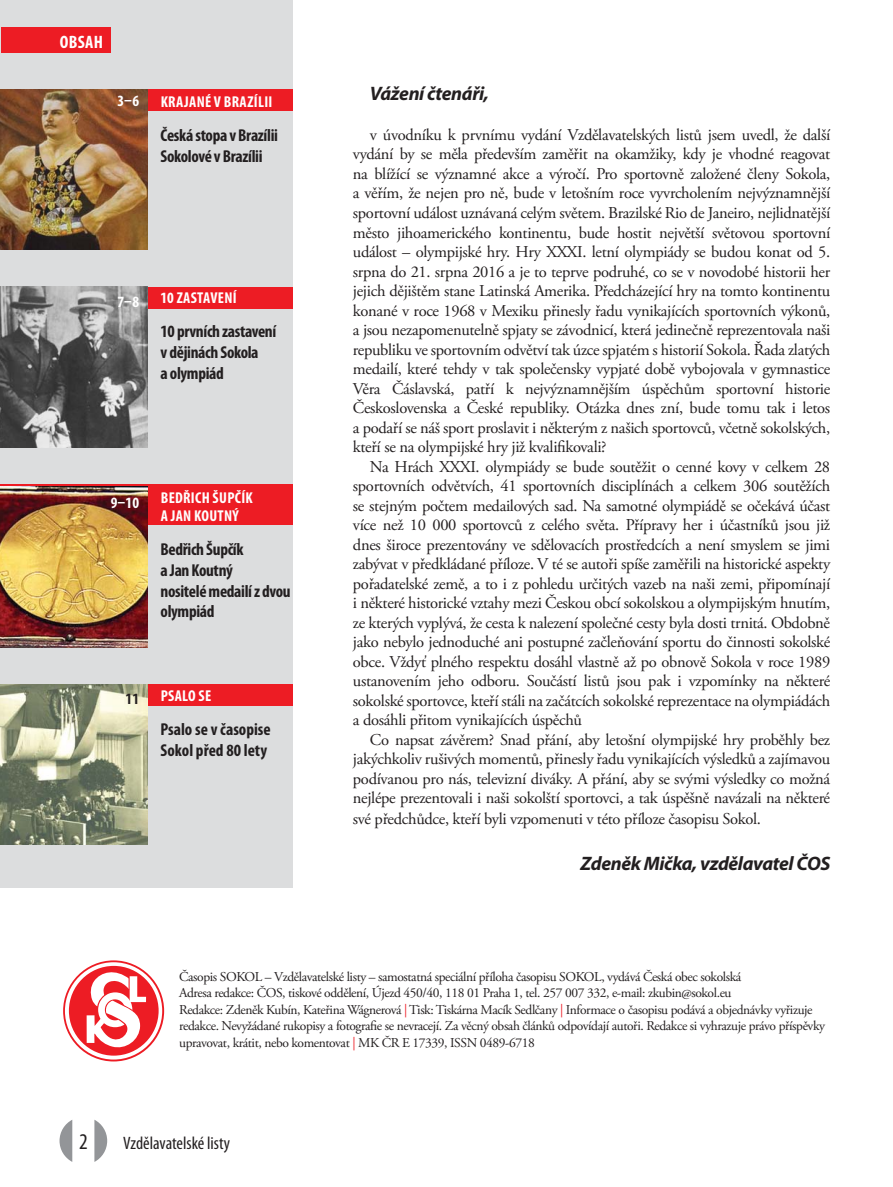
<style>
.page{position:relative;width:893px;height:1187px;background:#fff}
.page>*{position:absolute;margin:0;border:0;box-sizing:border-box;transform-origin:0 0}
.t1{font:condensed 22.5px "Myriad Pro";color:#231f20}
.t2{font:italic 700 19.5px "Myriad Pro";letter-spacing:-.02em;color:#231f20}
.t3{font:condensed 18px "Myriad Pro";color:#231f20}
.t4{font:700 condensed 18px "Myriad Pro";letter-spacing:.02em;color:#fff}
.t5{font:700 condensed 17.25px/20.7px "Myriad Pro";letter-spacing:-.02em;color:#231f20}
.t6{font:700 condensed 17.25px/20.7px "Myriad Pro";color:#231f20}
.t7{font:16.5px/19.5px "Adobe Garamond Pro";letter-spacing:-.02em;color:#231f20;text-align:justify}
.t8{font:700 condensed 15.75px/18.1px "Myriad Pro";letter-spacing:.02em;color:#fff}
.t9{font:700 condensed 15.75px "Myriad Pro";color:#231f20}
.t10{font:13.5px/16.5px "Adobe Garamond Pro";letter-spacing:-.03em;color:#231f20}
.s1{color:#ed1c24}
</style>
<div class="page">
<svg style="left:63px;top:960px;width:101px;height:101px"></svg>
<svg style="left:65px;top:962px;width:97px;height:97px"></svg>
<div style="left:69px;top:965px;width:90px;height:90px;background:#ed1c24;border-radius:50%"></div>
<svg style="left:87px;top:967px;width:59px;height:82px"></svg>
<div style="left:1px;top:0;width:292px;height:887px;background:#dcddde"></div>
<div style="left:1px;top:89px;width:292px;height:22px;background:#ed1c24"></div>
<img style="left:1px;top:89px;width:147px;height:161px">
<div style="left:1px;top:287px;width:292px;height:21px;background:#ed1c24"></div>
<img style="left:1px;top:287px;width:147px;height:160px">
<div style="left:1px;top:484px;width:292px;height:41px;background:#ed1c24"></div>
<img style="left:1px;top:486px;width:147px;height:161px">
<div style="left:1px;top:684px;width:292px;height:22px;background:#ed1c24"></div>
<img style="left:1px;top:684px;width:147px;height:160px">
<svg style="left:60px;top:1120px;width:47px;height:41px"></svg>
<div style="left:1px;top:28px;width:110px;height:25px;background:#ed1c24"></div>
<p class="t4" style="left:60px;top:35px;width:45px">OBSAH</p>
<p class="t8" style="left:117px;top:93px;width:23px">3–6</p>
<p class="t8" style="left:161px;top:94px;width:113px">KRAJANÉ V BRAZÍLII</p>
<p class="t5" style="left:161px;top:126px;width:119px">Česká stopa v Brazílii<br>Sokolové v Brazílii</p>
<p class="t8" style="left:117px;top:294px;width:23px">7–8</p>
<p class="t8" style="left:161px;top:290px;width:78px">10 ZASTAVENÍ</p>
<p class="t5" style="left:161px;top:323px;width:117px">10 prvních zastavení v dějinách Sokola<br>a olympiád</p>
<p class="t8" style="left:111px;top:495px;width:30px">9–10</p>
<p class="t8" style="left:161px;top:490px;width:94px">BEDŘICH ŠUPČÍK<br>A JAN KOUTNÝ</p>
<p class="t5" style="left:161px;top:540px;width:132px">Bedřich Šupčík<br>a Jan Koutný<br>nositelé medailí z dvou olympiád</p>
<p class="t9" style="left:126px;top:693px;width:15px">11</p>
<p class="t8" style="left:161px;top:687px;width:52px">PSALO SE</p>
<p class="t6" style="left:161px;top:720px;width:112px">Psalo se v časopise<br>Sokol před 80 lety</p>
<p class="t2" style="left:370px;top:86px;width:121px">Vážení čtenáři,</p>
<p class="t7" style="left:353px;top:126px;width:479px;text-indent:17px">v úvodníku k prvnímu vydání Vzdělavatelských listů jsem uvedl, že další vydání by se měla především zaměřit na okamžiky, kdy je vhodné reagovat na blížící se významné akce a výročí. Pro sportovně založené členy Sokola, a věřím, že nejen pro ně, bude v letošním roce vyvrcholením nejvýznamnější sportovní událost uznávaná celým světem. Brazilské Rio de Janeiro, nejlidnatější město jihoamerického kontinentu, bude hostit největší světovou sportovní událost – olympijské hry. Hry XXXI. letní olympiády se budou konat od 5. srpna do 21. srpna 2016 a je to teprve podruhé, co se v novodobé historii her jejich dějištěm stane Latinská Amerika. Předcházející hry na tomto kontinentu konané v roce 1968 v Mexiku přinesly řadu vynikajících sportovních výkonů, a jsou nezapomenutelně spjaty se závodnicí, která jedinečně reprezentovala naši republiku ve sportovním odvětví tak úzce spjatém s historií Sokola. Řada zlatých medailí, které tehdy v tak společensky vypjaté době vybojovala v gymnastice Věra Čáslavská, patří k nejvýznamnějším úspěchům sportovní historie Československa a České republiky. Otázka dnes zní, bude tomu tak i letos a podaří se náš sport proslavit i některým z našich sportovců, včetně sokolských, kteří se na olympijské hry již kvalifikovali?</p>
<p class="t7" style="left:353px;top:458px;width:479px;text-indent:17px">Na Hrách XXXI. olympiády se bude soutěžit o cenné kovy v celkem 28 sportovních odvětvích, 41 sportovních disciplínách a celkem 306 soutěžích se stejným počtem medailových sad. Na samotné olympiádě se očekává účast více než 10 000 sportovců z celého světa. Přípravy her i účastníků jsou již dnes široce prezentovány ve sdělovacích prostředcích a není smyslem se jimi zabývat v předkládané příloze. V té se autoři spíše zaměřili na historické aspekty pořadatelské země, a to i z pohledu určitých vazeb na naši zemi, připomínají i některé historické vztahy mezi Českou obcí sokolskou a olympijským hnutím, ze kterých vyplývá, že cesta k nalezení společné cesty byla dosti trnitá. Obdobně jako nebylo jednoduché ani postupné začleňování sportu do činnosti sokolské obce. Vždyť plného respektu dosáhl vlastně až po obnově Sokola v roce 1989 ustanovením jeho odboru. Součástí listů jsou pak i vzpomínky na některé sokolské sportovce, kteří stáli na začátcích sokolské reprezentace na olympiádách a dosáhli přitom vynikajících úspěchů</p>
<p class="t7" style="left:353px;top:731px;width:479px;text-indent:17px">Co napsat závěrem? Snad přání, aby letošní olympijské hry proběhly bez jakýchkoliv rušivých momentů, přinesly řadu vynikajících výsledků a zajímavou podívanou pro nás, televizní diváky. A přání, aby se svými výsledky co možná nejlépe prezentovali i naši sokolští sportovci, a tak úspěšně navázali na některé své předchůdce, kteří byli vzpomenuti v této příloze časopisu Sokol.</p>
<p class="t2" style="left:581px;top:855px;width:251px">Zdeněk Mička, vzdělavatel ČOS</p>
<p class="t10" style="left:179px;top:969px;width:647px">Časopis SOKOL – Vzdělavatelské listy – samostatná speciální příloha časopisu SOKOL, vydává Česká obec sokolská<br>Adresa redakce: ČOS, tiskové oddělení, Újezd 450/40, 118 01 Praha 1, tel. 257 007 332, e-mail: zkubin@sokol.eu<br>Redakce: Zdeněk Kubín, Kateřina Wágnerová <span class="s1">|</span> Tisk: Tiskárna Macík Sedlčany <span class="s1">|</span> Informace o časopisu podává a objednávky vyřizuje redakce. Nevyžádané rukopisy a fotografie se nevracejí. Za věcný obsah článků odpovídají autoři. Redakce si vyhrazuje právo příspěvky upravovat, krátit, nebo komentovat <span class="s1">|</span> MK ČR E 17339, ISSN 0489-6718</p>
<h1 class="t1" style="left:79px;top:1132px;width:10px">2</h1>
<p class="t3" style="left:123px;top:1136px;width:108px">Vzdělavatelské listy</p>
</div>
